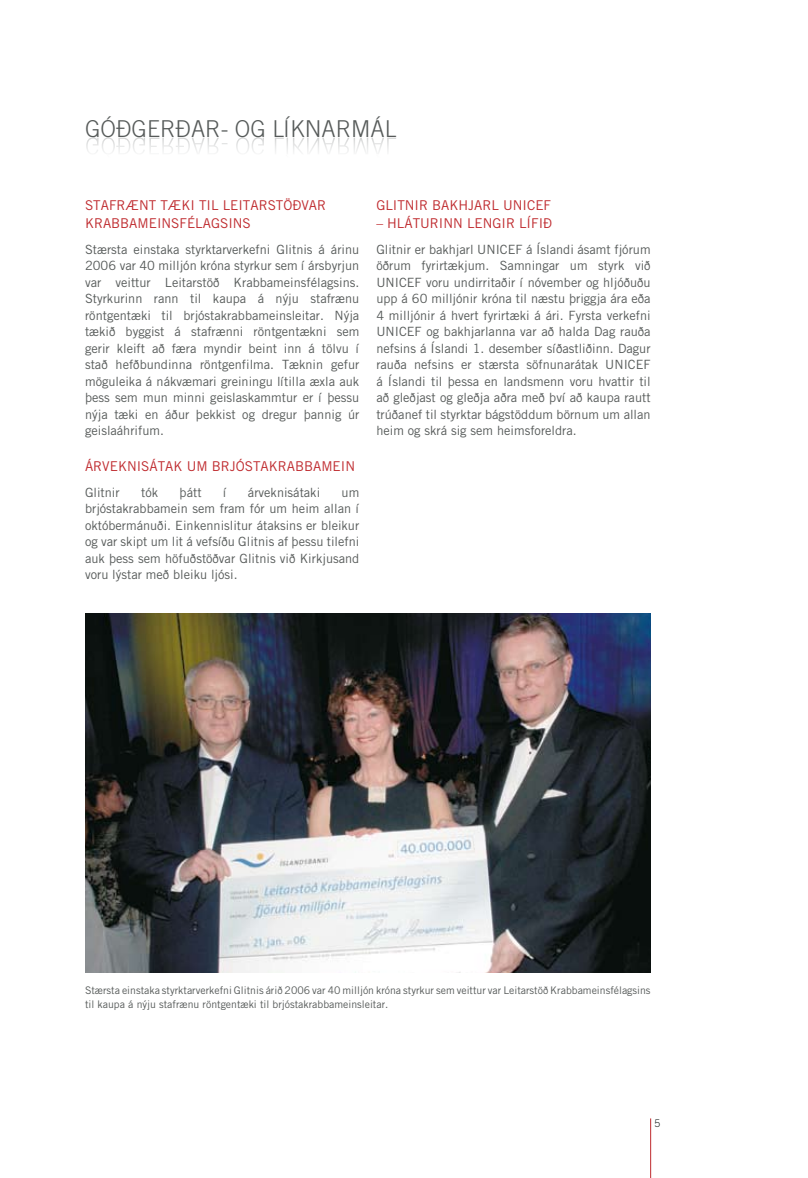
<style>
.page{position:relative;width:808px;height:1178px;background:#fff}
.page>*{position:absolute;margin:0;border:0;box-sizing:border-box;transform-origin:0 0}
.t1{font:300 23.25px "Trade Gothic";color:#565a59}
.t2{font:13.5px "Trade Gothic";color:#bf2a2e}
.t3{font:12.75px/16.5px "Trade Gothic";color:#565a59;text-align:justify}
.t4{font:10.5px/13.5px "Trade Gothic";color:#565a59}
</style>
<div class="page">
<hr style="left:650px;top:1118px;width:1px;height:60px;background:#bf2a2e">
<svg style="left:86px;top:137px;width:295px;height:16px"></svg>
<img style="left:85px;top:613px;width:566px;height:359px">
<h1 class="t1" style="left:85px;top:115px;width:313px">GÓÐG ERÐAR- OG LÍKNARMÁL</h1>
<p class="t2" style="left:85px;top:197px;width:19px">Stafræ</p>
<p class="t2" style="left:139px;top:197px;width:33px">nt tæk</p>
<p class="t2" style="left:190px;top:197px;width:62px">i til Leitarst</p>
<p class="t2" style="left:283px;top:197px;width:27px">öðvar</p>
<p class="t2" style="left:85px;top:215px;width:19px">Krabbame</p>
<p class="t2" style="left:157px;top:215px;width:55px">insfélags</p>
<p class="t2" style="left:228px;top:215px;width:22px">ins</p>
<p class="t3" style="left:85px;top:241px;width:276px">Stærsta einstaka styrktarverkefni Glitnis á árinu 2006 var 40 milljón króna styrkur sem í ársbyrjun var veittur Leitarstöð Krabbameinsfélagsins.<br>Styrkurinn rann til kaupa á nýju stafrænu röntgentæki til brjóstakrabbameinsleitar. Nýja tækið byggist á stafrænni röntgentækni sem gerir kleift að færa myndir beint inn á tölvu í stað hefðbundinna röntgenfilma. Tæknin gefur möguleika á nákvæmari greiningu lítilla æxla auk þess sem mun minni geislaskammtur er í þessu nýja tæki en áður þekkist og dregur þannig úr geislaáhrifum.</p>
<p class="t2" style="left:85px;top:458px;width:18px">Árvek</p>
<p class="t2" style="left:127px;top:458px;width:24px">nisátak</p>
<p class="t2" style="left:187px;top:458px;width:68px">um brjóstakrabbame</p>
<p class="t2" style="left:341px;top:458px;width:16px">in</p>
<p class="t3" style="left:85px;top:484px;width:36px">Glitnir</p>
<p class="t3" style="left:141px;top:484px;width:18px">tók</p>
<p class="t3" style="left:180px;top:484px;width:23px">þátt</p>
<p class="t3" style="left:223px;top:484px;width:5px">í</p>
<p class="t3" style="left:248px;top:484px;width:74px">árveknisátaki</p>
<p class="t3" style="left:85px;top:484px;width:276px;text-indent:257px">um brjóstakrabbamein sem fram fór um heim allan í októbermánuði. Einkennislitur átaksins er bleikur og var skipt um lit á vefsíðu Glitnis af þessu tilefni auk þess sem höfuðstöðvar Glitnis við Kirkjusand voru lýstar með bleiku ljósi.</p>
<p class="t2" style="left:376px;top:197px;width:66px">Glitnir bakh</p>
<p class="t2" style="left:468px;top:197px;width:84px">jar l UNICEF</p>
<p class="t2" style="left:376px;top:215px;width:38px">– Hlátur</p>
<p class="t2" style="left:439px;top:215px;width:115px">inn leng ir lífið</p>
<p class="t3" style="left:376px;top:241px;width:276px">Glitnir er bakhjarl UNI CEF á Íslandi ásamt fjórum öðrum fyrirtækjum. Samningar um styrk við UNI CEF voru undirritaðir í nóvember og hljóðuðu upp á 60 milljónir króna til næstu þriggja ára eða 4 milljónir á hvert fyrirtæki á ári. Fyrsta verkefni UNI CEF og bakhjarlanna var að halda Dag rauða nefsins á Íslandi 1. desember síðastliðinn. Dagur rauða nefsins er stærsta söfnunarátak UNI CEF á Íslandi til þessa en landsmenn voru hvattir til að gleðjast og gleðja aðra með því að kaupa rautt trúðanef til styrktar bágstöddum börnum um allan heim og skrá sig sem heimsforeldra.</p>
<p class="t4" style="left:85px;top:983px;width:567px">Stærsta einstaka styrktarverkefni Glitnis árið 2006 var 40 milljón króna styrkur sem veittur var Leitarstöð Krabbameinsfélagsins til kaupa á nýju stafrænu röntgentæki til brjóstakrabbameinsleitar.</p>
</div>
